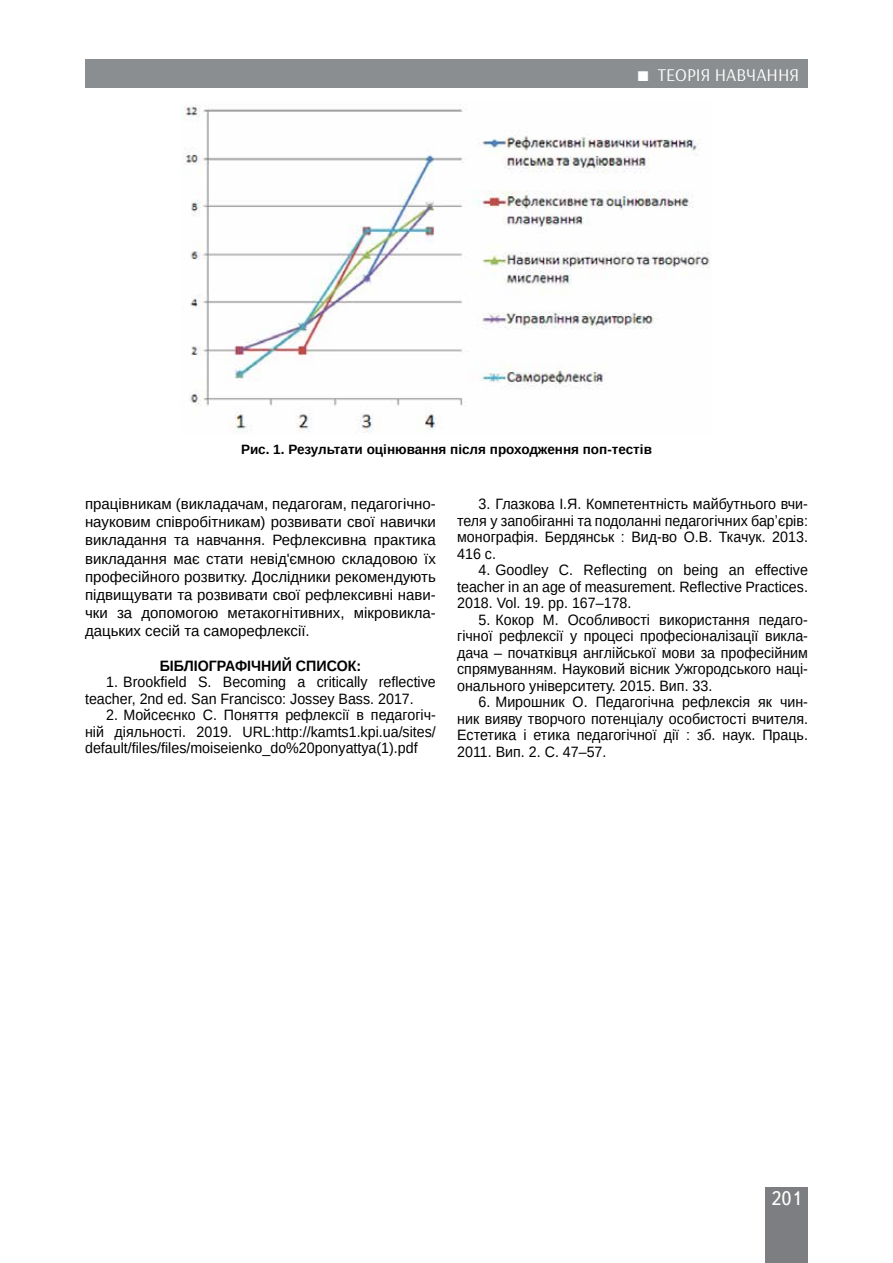
<style>
.page{position:relative;width:893px;height:1263px;background:#fff}
.page>*{position:absolute;margin:0;border:0;box-sizing:border-box;transform-origin:0 0}
.t1{font:19.5px "Ukrainian Text";color:#fff}
.t2{font:18px "Arsenal";color:#fff}
.t3{font:15px/16.5px "Arimo";color:#000;text-align:justify;scale:.95 1}
.t4{font:15px/18.1px "Arimo";color:#000;text-align:justify}
.t5{font:700 15px "Arimo";color:#000;scale:.95 1}
.t6{font:700 13.5px "Arimo";color:#000}
</style>
<div class="page">
<div style="left:765px;top:1187px;width:43px;height:76px;background:#7d7e81"></div>
<div style="left:85px;top:60px;width:723px;height:28px;background:#8b8e90"></div>
<img style="left:183px;top:104px;width:528px;height:329px">
<p class="t2" style="left:658px;top:64px;width:143px">ТЕОРІЯ НАВЧАННЯ</p>
<p class="t6" style="left:241px;top:440px;width:412px">Рис. 1. Результати оцінювання після проходження поп-тестів</p>
<p class="t4" style="left:85px;top:495px;width:352px">працівникам (викладачам, педагогам, педагогічно&shy;науковим співробітникам) розвивати свої навички викладання та навчання. Рефлексивна практика викладання має стати невід'ємною складовою їх професійного розвитку. Дослідники рекомендують підвищувати та розвивати свої рефлексивні нави&shy;чки за допомогою метакогнітивних, мікровикла&shy;дацьких сесій та саморефлексії.</p>
<p class="t5" style="left:160px;top:655px;width:214px">БІБЛІОГРАФІЧНИЙ СПИСОК:</p>
<p class="t3" style="left:85px;top:674px;width:371px;text-indent:21px">1. Brookfield S. Becoming a critically reflective teacher, 2nd ed. San Francisco: Jossey Bass. 2017.</p>
<p class="t3" style="left:85px;top:707px;width:371px;text-indent:21px">2. Мойсеєнко С. Поняття рефлексії в педагогіч&shy;ній діяльності. 2019. URL:http://kamts1.kpi.ua/sites/ default/files/files/moiseienko_do%20ponyattya(1).pdf</p>
<p class="t3" style="left:457px;top:496px;width:371px;text-indent:21px">3. Глазкова І.Я. Компетентність майбутнього вчи&shy;теля у запобіганні та подоланні педагогічних барʼєрів: монографія. Бердянськ : Вид-во О.В. Ткачук. 2013.<br>416 с.</p>
<p class="t3" style="left:457px;top:562px;width:371px;text-indent:21px">4. Goodley C. Reflecting on being an effective teacher in an age of measurement. Reflective Practices.<br>2018. Vol. 19. pp. 167–178.</p>
<p class="t3" style="left:457px;top:611px;width:371px;text-indent:21px">5. Кокор М. Особливості використання педаго&shy;гічної рефлексії у процесі професіоналізації викла&shy;дача – початківця англійської мови за професійним спрямуванням. Науковий вісник Ужгородського наці&shy;онального університету. 2015. Вип. 33.</p>
<p class="t3" style="left:457px;top:694px;width:371px;text-indent:21px">6. Мирошник О. Педагогічна рефлексія як чин&shy;ник вияву творчого потенціалу особистості вчителя.<br>Естетика і етика педагогічної дії : зб. наук. Праць.<br>2011. Вип. 2. С. 47–57.</p>
<h1 class="t1" style="left:771px;top:1188px;width:32px">201</h1>
</div>
